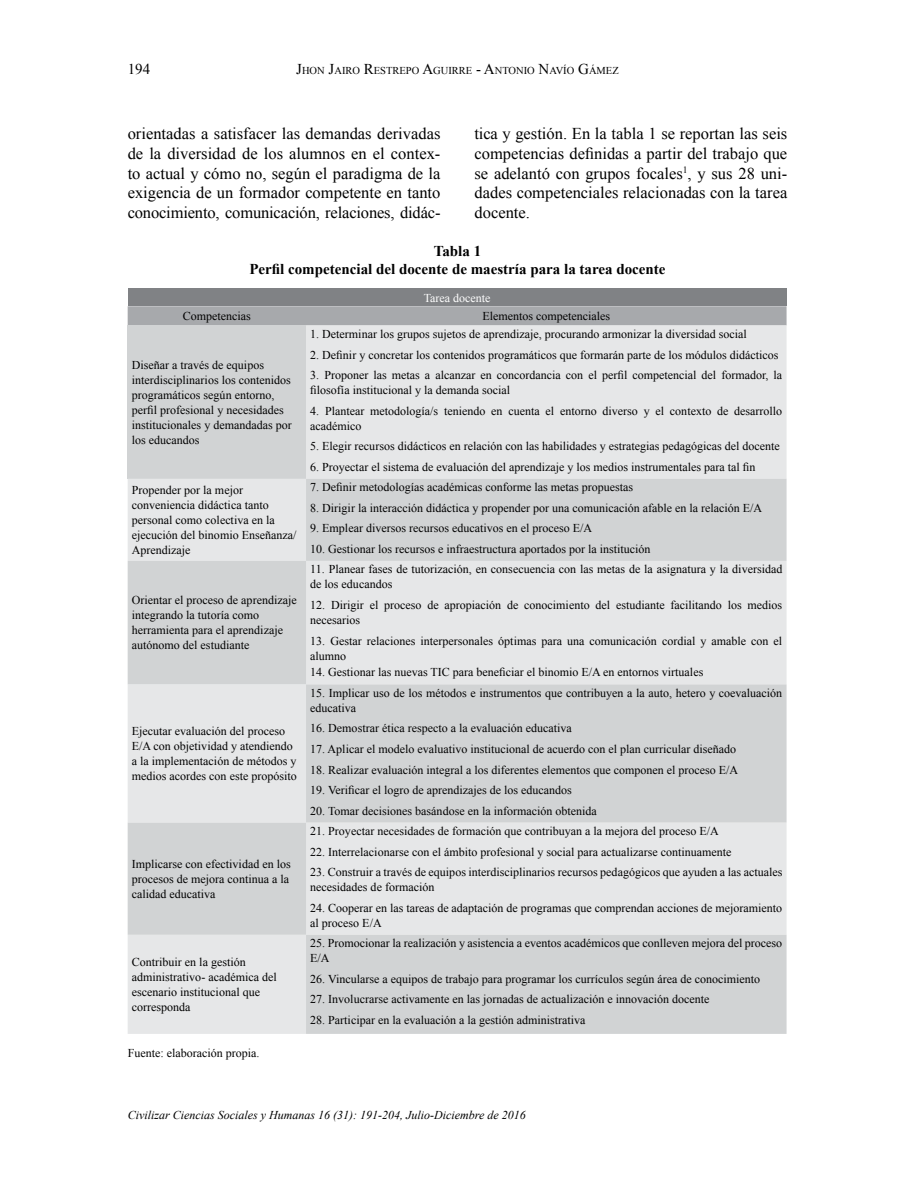
<style>
.page{position:relative;width:915px;height:1191px;background:#fff}
.page>*{position:absolute;margin:0;border:0;box-sizing:border-box;transform-origin:0 0}
.t1{font:16.5px/19.8px "Times New Roman";color:#000;text-align:justify}
.t2{font:700 15px/18px "Times New Roman";color:#000;text-align:center}
.t3{font:15px "Times New Roman";color:#000}
.t4{font:12px/15px "Times New Roman";color:#000}
.t5{font:italic 12px "Times New Roman";color:#000}
.t6{font:12px "Times New Roman";color:#fff}
.t7{font:10.5px "Times New Roman";color:#000}
.s1{font-size:15px}
</style>
<div class="page">
<div style="left:128px;top:289px;width:658px;height:17px;background:#808285"></div>
<div style="left:128px;top:306px;width:658px;height:19px;background:#a7a9ac"></div>
<svg style="left:128px;top:325px;width:658px;height:154px;fill:#e6e7e8"></svg>
<svg style="left:128px;top:479px;width:658px;height:555px;fill:#d1d3d4"></svg>
<p class="t3" style="left:128px;top:59px;width:24px">194</p>
<p class="t7" style="left:296px;top:64px;width:324px"><span class="s1">J</span>HON <span class="s1">J</span>AIRO <span class="s1">R</span>ESTREPO <span class="s1">A</span>GUIRRE <span class="s1">- A</span>NTONIO <span class="s1">N</span>AVÍO <span class="s1">G</span>ÁMEZ</p>
<h1 class="t1" style="left:128px;top:123px;width:314px">orientadas a satisfacer las demandas derivadas de la diversidad de los alumnos en el contex&shy;to actual y cómo no, según el paradigma de la exigencia de un formador competente en tanto conocimiento, comunicación, relaciones, didác-</h1>
<h1 class="t1" style="left:474px;top:123px;width:314px">tica y gestión. En la tabla 1 se reportan las seis competencias definidas a partir del trabajo que se adelantó con grupos focales<sup>1</sup>, y sus 28 uni&shy;dades competenciales relacionadas con la tarea docente.</h1>
<p class="t2" style="left:249px;top:242px;width:417px">Tabla 1<br>Perfil competencial del docente de maestría para la tarea docente</p>
<p class="t6" style="left:423px;top:289px;width:68px">Tarea docente</p>
<p class="t4" style="left:183px;top:308px;width:69px">Competencias</p>
<p class="t4" style="left:482px;top:308px;width:129px">Elementos competenciales</p>
<p class="t4" style="left:132px;top:357px;width:161px">Diseñar a través de equipos interdisciplinarios los contenidos programáticos según entorno, perfil profesional y necesidades institucionales y demandadas por los educandos</p>
<p class="t4" style="left:310px;top:326px;width:438px">1. Determinar los grupos sujetos de aprendizaje, procurando armonizar la diversidad social</p>
<p class="t4" style="left:310px;top:347px;width:469px">2. Definir y concretar los contenidos programáticos que formarán parte de los módulos didácticos</p>
<p class="t4" style="left:310px;top:367px;width:473px">3. Proponer las metas a alcanzar en concordancia con el perfil competencial del formador, la filosofía institucional y la demanda social</p>
<p class="t4" style="left:310px;top:403px;width:473px">4. Plantear metodología/s teniendo en cuenta el entorno diverso y el contexto de desarrollo académico</p>
<p class="t4" style="left:310px;top:438px;width:471px">5. Elegir recursos didácticos en relación con las habilidades y estrategias pedagógicas del docente</p>
<p class="t4" style="left:310px;top:459px;width:446px">6. Proyectar el sistema de evaluación del aprendizaje y los medios instrumentales para tal fin</p>
<p class="t4" style="left:132px;top:482px;width:166px">Propender por la mejor conveniencia didáctica tanto personal como colectiva en la ejecución del binomio Enseñanza/<br>Aprendizaje</p>
<p class="t4" style="left:310px;top:479px;width:324px">7. Definir metodologías académicas conforme las metas propuestas</p>
<p class="t4" style="left:310px;top:500px;width:453px">8. Dirigir la interacción didáctica y propender por una comunicación afable en la relación E/A</p>
<p class="t4" style="left:310px;top:520px;width:283px">9. Emplear diversos recursos educativos en el proceso E/A</p>
<p class="t4" style="left:310px;top:541px;width:341px">10. Gestionar los recursos e infraestructura aportados por la institución</p>
<p class="t4" style="left:132px;top:592px;width:166px">Orientar el proceso de aprendizaje integrando la tutoría como herramienta para el aprendizaje autónomo del estudiante</p>
<p class="t4" style="left:132px;top:723px;width:166px">Ejecutar evaluación del proceso E/A con objetividad y atendiendo a la implementación de métodos y medios acordes con este propósito</p>
<p class="t4" style="left:132px;top:856px;width:160px">Implicarse con efectividad en los procesos de mejora continua a la calidad educativa</p>
<p class="t4" style="left:132px;top:954px;width:146px">Contribuir en la gestión administrativo- académica del escenario institucional que corresponda</p>
<p class="t4" style="left:128px;top:1045px;width:133px">Fuente: elaboración propia.</p>
<p class="t4" style="left:310px;top:562px;width:473px">11. Planear fases de tutorización, en consecuencia con las metas de la asignatura y la diversidad de los educandos</p>
<p class="t4" style="left:310px;top:597px;width:473px">12. Dirigir el proceso de apropiación de conocimiento del estudiante facilitando los medios necesarios</p>
<p class="t4" style="left:310px;top:633px;width:473px">13. Gestar relaciones interpersonales óptimas para una comunicación cordial y amable con el alumno</p>
<p class="t4" style="left:310px;top:664px;width:394px">14. Gestionar las nuevas TIC para beneficiar el binomio E/A en entornos virtuales</p>
<p class="t4" style="left:310px;top:685px;width:473px">15. Implicar uso de los métodos e instrumentos que contribuyen a la auto, hetero y coevaluación educativa</p>
<p class="t4" style="left:310px;top:720px;width:263px">16. Demostrar ética respecto a la evaluación educativa</p>
<p class="t4" style="left:310px;top:741px;width:427px">17. Aplicar el modelo evaluativo institucional de acuerdo con el plan curricular diseñado</p>
<p class="t4" style="left:310px;top:762px;width:429px">18. Realizar evaluación integral a los diferentes elementos que componen el proceso E/A</p>
<p class="t4" style="left:310px;top:782px;width:263px">19. Verificar el logro de aprendizajes de los educandos</p>
<p class="t4" style="left:310px;top:803px;width:288px">20. Tomar decisiones basándose en la información obtenida</p>
<p class="t4" style="left:310px;top:823px;width:410px">21. Proyectar necesidades de formación que contribuyan a la mejora del proceso E/A</p>
<p class="t4" style="left:310px;top:844px;width:422px">22. Interrelacionarse con el ámbito profesional y social para actualizarse continuamente</p>
<p class="t4" style="left:310px;top:864px;width:473px">23. Construir a través de equipos interdisciplinarios recursos pedagógicos que ayuden a las actuales necesidades de formación</p>
<p class="t4" style="left:310px;top:900px;width:473px">24. Cooperar en las tareas de adaptación de programas que comprendan acciones de mejoramiento al proceso E/A</p>
<p class="t4" style="left:310px;top:935px;width:473px">25. Promocionar la realización y asistencia a eventos académicos que conlleven mejora del proceso<br>E/A</p>
<p class="t4" style="left:310px;top:971px;width:451px">26. Vincularse a equipos de trabajo para programar los currículos según área de conocimiento</p>
<p class="t4" style="left:310px;top:991px;width:400px">27. Involucrarse activamente en las jornadas de actualización e innovación docente</p>
<p class="t4" style="left:310px;top:1012px;width:276px">28. Participar en la evaluación a la gestión administrativa</p>
<p class="t5" style="left:128px;top:1106px;width:399px">Civilizar Ciencias Sociales y Humanas 16 (31): 191-204, Julio-Diciembre de 2016</p>
</div>
